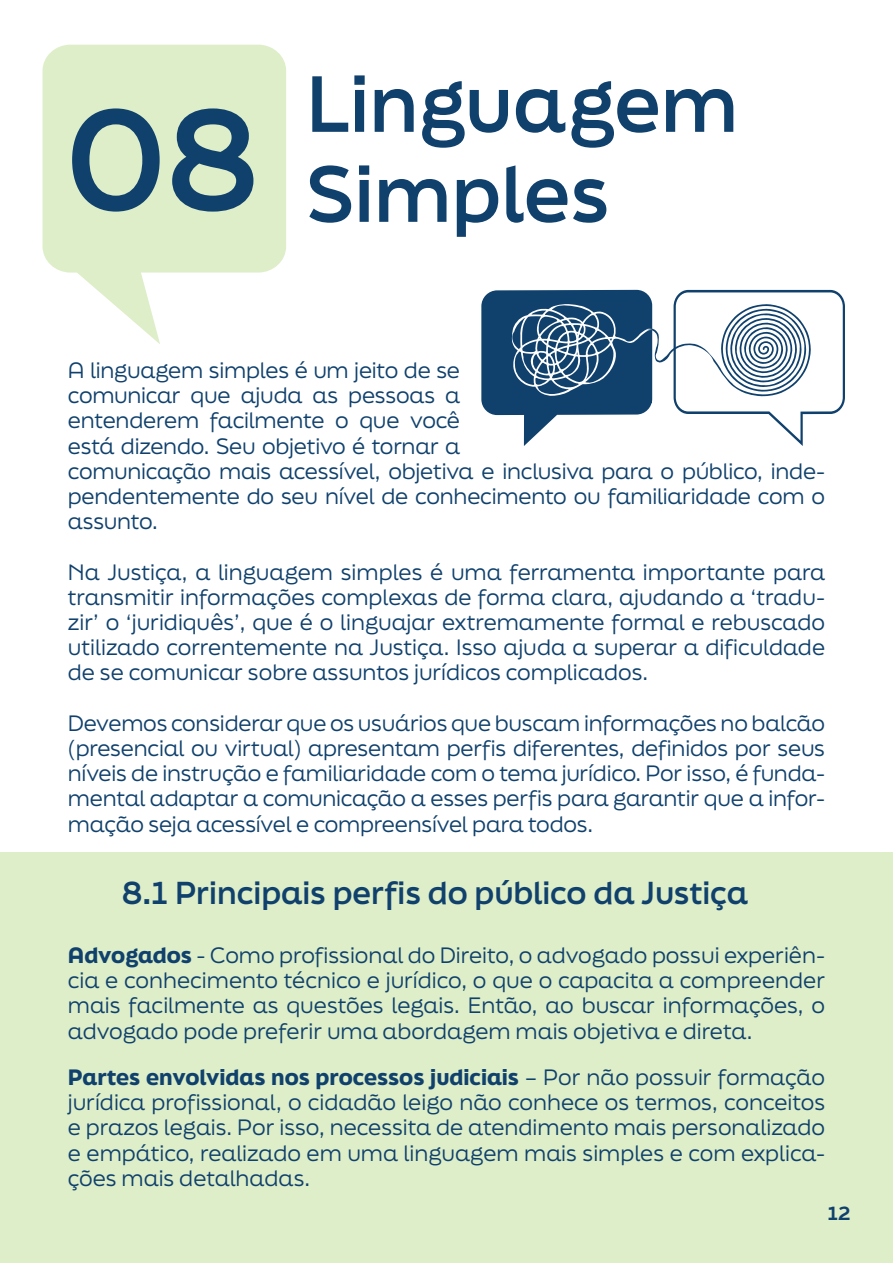
<style>
.page{position:relative;width:893px;height:1263px;background:#fff}
.page>*{position:absolute;margin:0;border:0;box-sizing:border-box;transform-origin:0 0}
.t1{font:700 75px/90px "Final Six";color:#10416d}
.t2{font:700 30px "Final Six";color:#10416d}
.t3{font:21px/25.2px "Final Six";letter-spacing:-.01em;color:#10416d;text-align:justify}
.t4{font:800 18px "Final Six";color:#10416d}
.s1{font-weight:900}
</style>
<div class="page">
<div style="left:0;top:853px;width:893px;height:410px;background:#ddeec8"></div>
<svg style="left:43px;top:45px;width:243px;height:299px;fill:#ddeec8"></svg>
<svg style="left:481px;top:290px;width:364px;height:156px"></svg>
<h1 class="t1" style="left:66px;top:57px;width:674px;text-indent:240px">Linguagem<br><sup>08</sup> Simples</h1>
<p class="t3" style="left:68px;top:357px;width:759px;text-align:left">A linguagem simples é um jeito de se<br>comunicar que ajuda as pessoas a<br>entenderem facilmente o que você<br>está dizendo. Seu objetivo é tornar a<br>comunicação mais acessível, objetiva e inclusiva para o público, inde&shy;pendentemente do seu nível de conhecimento ou familiaridade com o assunto.</p>
<p class="t3" style="left:68px;top:558px;width:759px">Na Justiça, a linguagem simples é uma ferramenta importante para transmitir informações complexas de forma clara, ajudando a ‘tradu&shy;zir’ o ‘juridiquês’, que é o linguajar extremamente formal e rebuscado utilizado correntemente na Justiça. Isso ajuda a superar a dificuldade de se comunicar sobre assuntos jurídicos complicados.</p>
<p class="t3" style="left:68px;top:710px;width:759px">Devemos considerar que os usuários que buscam informações no balcão (presencial ou virtual) apresentam perfis diferentes, definidos por seus níveis de instrução e familiaridade com o tema jurídico. Por isso, é funda&shy;mental adaptar a comunicação a esses perfis para garantir que a infor&shy;mação seja acessível e compreensível para todos.</p>
<h2 class="t2" style="left:122px;top:871px;width:627px">8.1 Principais perfis do público da Justiça</h2>
<p class="t3" style="left:68px;top:942px;width:759px"><span class="s1">Advogados</span> - Como profissional do Direito, o advogado possui experiên&shy;cia e conhecimento técnico e jurídico, o que o capacita a compreender mais facilmente as questões legais. Então, ao buscar informações, o advogado pode preferir uma abordagem mais objetiva e direta.</p>
<p class="t3" style="left:68px;top:1064px;width:759px"><span class="s1">Partes envolvidas nos processos judiciais</span> – Por não possuir formação jurídica profissional, o cidadão leigo não conhece os termos, conceitos e prazos legais. Por isso, necessita de atendimento mais personalizado e empático, realizado em uma linguagem mais simples e com explica&shy;ções mais detalhadas.</p>
<p class="t4" style="left:827px;top:1200px;width:24px">12</p>
</div>
